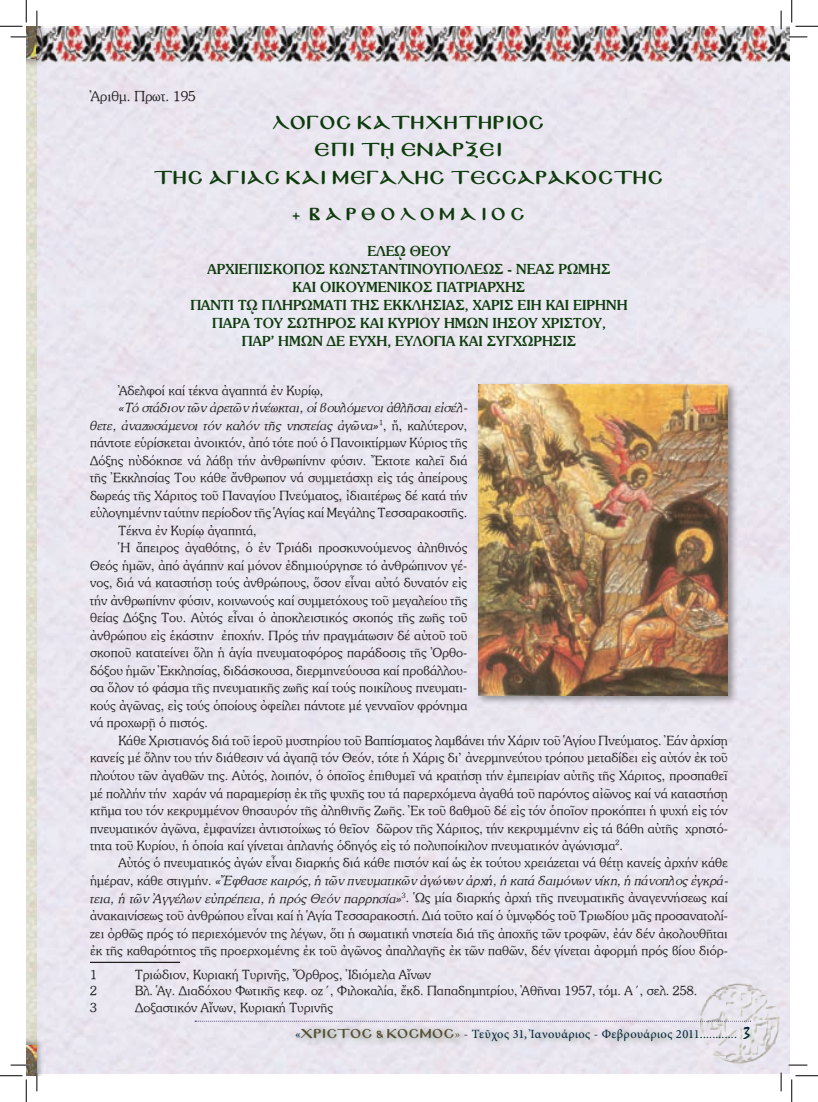
<style>
.page{position:relative;width:818px;height:1102px;background:#fff}
.page>*{position:absolute;margin:0;border:0;box-sizing:border-box;transform-origin:0 0}
.t1{font:16.25px "Mg Byzantine UC Pol Normal";letter-spacing:.04em;color:#0d3b0b}
.t2{font:15px "SK Souvenir Pol Uni W";color:#0d3b0b}
.t3{font:15px "SK Souvenirl Light Pol Un W";color:#231f20}
.t4{font:15px "Mg Byzantine UC Pol Normal";color:#0d3b0b}
.t5{font:13.75px/17.5px "SK Souvenirl Light Pol Un W";color:#231f20;text-align:justify}
.t6{font:13.75px "SK Souvl Light Pol Un W";color:#231f20}
.t7{font:12.5px "Minion Pro";letter-spacing:.03em;color:#002035}
.s1{font-family:"SK Souvenirl Light Pol Un W Italic"}
.s2{font-family:"Mg Byzantine UC Pol Normal";font-size:11.25px;color:#575034}
.s3{color:#575034}
.s4{color:#231f20}
.s5{font-family:"Mistral";font-size:17.5px}
</style>
<div class="page">
<div style="left:26px;top:63px;width:764px;height:1010px;background:#e9e6f0"></div>
<div style="left:26px;top:26px;width:20px;height:41px;background:#231f20;opacity:.47"></div>
<img style="left:26px;top:26px;width:11px;height:32px">
<div style="left:26px;top:1035px;width:18px;height:40px;background:#231f20;opacity:.47"></div>
<img style="left:26px;top:1045px;width:11px;height:30px">
<hr style="left:90px;top:961px;width:90px;height:1px;background:#231f20">
<img style="left:37px;top:26px;width:753px;height:37px">
<div style="left:475px;top:381px;width:263px;height:324px;background:#231f20;opacity:.45"></div>
<img style="left:478px;top:384px;width:250px;height:311px">
<svg style="left:11px;top:36px;width:18px;height:2px"></svg>
<svg style="left:788px;top:36px;width:19px;height:2px"></svg>
<svg style="left:11px;top:1064px;width:18px;height:1px"></svg>
<svg style="left:788px;top:1064px;width:19px;height:1px"></svg>
<svg style="left:36px;top:11px;width:2px;height:18px"></svg>
<svg style="left:36px;top:1072px;width:2px;height:19px"></svg>
<svg style="left:780px;top:11px;width:2px;height:18px"></svg>
<svg style="left:780px;top:1072px;width:2px;height:19px"></svg>
<svg style="left:0;top:0;width:27px;height:27px"></svg>
<svg style="left:0;top:1075px;width:27px;height:26px"></svg>
<svg style="left:791px;top:0;width:27px;height:27px"></svg>
<svg style="left:791px;top:1075px;width:27px;height:26px"></svg>
<p class="t3" style="left:90px;top:86px;width:107px">Ἀριθμ. Πρωτ. 195</p>
<p class="t1" style="left:273px;top:112px;width:273px">ΛΟΓΟΣ ΚΑΤΗΧΗΤΗΡΙΟΣ</p>
<p class="t1" style="left:315px;top:140px;width:189px">ΕΠΙ Τῌ ΕΝΑΡΞΕΙ</p>
<p class="t1" style="left:154px;top:167px;width:511px">ΤΗΣ ΑΓΙΑΣ ΚΑΙ ΜΕΓΑΛΗΣ ΤΕΣΣΑΡΑΚΟΣΤΗΣ</p>
<p class="t4" style="left:293px;top:204px;width:234px">+ Β Α Ρ Θ Ο Λ Ο Μ Α Ι Ο Σ</p>
<p class="t2" style="left:367px;top:242px;width:85px">ΕΛΕῼ ΘΕΟΥ</p>
<p class="t2" style="left:208px;top:260px;width:404px">ΑΡΧΙΕΠΙΣΚΟΠΟΣ ΚΩΝΣΤΑΝΤΙΝΟΥΠΟΛΕΩΣ - ΝΕΑΣ ΡΩΜΗΣ</p>
<p class="t2" style="left:293px;top:278px;width:234px">ΚΑΙ ΟΙΚΟΥΜΕΝΙΚΟΣ ΠΑΤΡΙΑΡΧΗΣ</p>
<p class="t2" style="left:190px;top:296px;width:439px">ΠΑΝΤΙ Τῼ ΠΛΗΡΩΜΑΤΙ ΤΗΣ ΕΚΚΛΗΣΙΑΣ, ΧΑΡΙΣ ΕΙΗ ΚΑΙ ΕΙΡΗΝΗ</p>
<p class="t2" style="left:212px;top:314px;width:395px">ΠΑΡΑ ΤΟΥ ΣΩΤΗΡΟΣ ΚΑΙ ΚΥΡΙΟΥ ΗΜΩΝ ΙΗΣΟΥ ΧΡΙΣΤΟΥ,</p>
<p class="t2" style="left:242px;top:332px;width:336px">ΠΑΡ’ HΜΩΝ ΔΕ ΕΥΧΗ, ΕΥΛΟΓΙΑ ΚΑΙ ΣΥΓΧΩΡΗΣΙΣ</p>
<p class="t5" style="left:118px;top:381px;width:206px">Ἀδελφοί καί τέκνα ἀγαπητά ἐν Κυρίῳ,</p>
<p class="t5" style="left:90px;top:398px;width:379px;text-indent:28px"><span class="s1">«Τό στάδιον τῶν ἀρετῶν ἠνέωκται, οἱ βουλόμενοι ἀθλῆσαι εἰσέλ&shy;θετε, ἀναζωσάμενοι τόν καλόν τῆς νηστείας ἀγῶνα»</span><sup>1</sup>, ἤ, καλύτερον, πάντοτε εὑρίσκεται ἀνοικτόν, ἀπό τότε πού ὁ Πανοικτίρμων Κύριος τῆς Δόξης ηὐδόκησε νά λάβῃ τήν ἀνθρωπίνην φύσιν. Ἔκτοτε καλεῖ διά τῆς Ἐκκλησίας Του κάθε ἄνθρωπον νά συμμετάσχῃ εἰς τάς ἀπείρους δωρεάς τῆς Χάριτος τοῦ Παναγίου Πνεύματος, ἰδιαιτέρως δέ κατά τήν εὐλογημένην ταύτην περίοδον τῆς Ἁγίας καί Μεγάλης Τεσσαρακοστῆς.</p>
<p class="t5" style="left:118px;top:521px;width:140px">Τέκνα ἐν Κυρίῳ ἀγαπητά,</p>
<p class="t5" style="left:90px;top:538px;width:379px;text-indent:28px">Ἡ ἄπειρος ἀγαθότης, ὁ ἐν Τριάδι προσκυνούμενος ἀληθινός Θεός ἡμῶν, ἀπό ἀγάπην καί μόνον ἐδημιούργησε τό ἀνθρώπινον γέ&shy;νος, διά νά καταστήσῃ τούς ἀνθρώπους, ὅσον εἶναι αὐτό δυνατόν εἰς τήν ἀνθρωπίνην φύσιν, κοινωνούς καί συμμετόχους τοῦ μεγαλείου τῆς θείας Δόξης Του. Αὐτός εἶναι ὁ ἀποκλειστικός σκοπός τῆς ζωῆς τοῦ ἀνθρώπου εἰς ἑκάστην ἐποχήν. Πρός τήν πραγμάτωσιν δέ αὐτοῦ τοῦ σκοποῦ κατατείνει ὅλη ἡ ἁγία πνευματοφόρος παράδοσις τῆς Ὀρθο&shy;δόξου ἡμῶν Ἐκκλησίας, διδάσκουσα, διερμηνεύουσα καί προβάλλου&shy;σα ὅλον τό φάσμα τῆς πνευματικῆς ζωῆς καί τούς ποικίλους πνευματι&shy;κούς ἀγῶνας, εἰς τούς ὁποίους ὀφείλει πάντοτε μέ γενναῖον φρόνημα νά προχωρῇ ὁ πιστός.</p>
<p class="t5" style="left:90px;top:731px;width:639px;text-indent:28px">Κάθε Χριστιανός διά τοῦ ἱεροῦ μυστηρίου τοῦ Βαπτίσματος λαμβάνει τήν Χάριν τοῦ Ἁγίου Πνεύματος. Ἐάν ἀρχίσῃ κανείς μέ ὅλην του τήν διάθεσιν νά ἀγαπᾷ τόν Θεόν, τότε ἡ Χάρις δι’ ἀνερμηνεύτου τρόπου μεταδίδει εἰς αὐτόν ἐκ τοῦ πλούτου τῶν ἀγαθῶν της. Αὐτός, λοιπόν, ὁ ὁποῖος ἐπιθυμεῖ νά κρατήσῃ τήν ἐμπειρίαν αὐτῆς τῆς Χάριτος, προσπαθεῖ μέ πολλήν τήν χαράν νά παραμερίσῃ ἐκ τῆς ψυχῆς του τά παρερχόμενα ἀγαθά τοῦ παρόντος αἰῶνος καί νά καταστήσῃ κτῆμα του τόν κεκρυμμένον θησαυρόν τῆς ἀληθινῆς Ζωῆς. Ἐκ τοῦ βαθμοῦ δέ εἰς τόν ὁποῖον προκόπτει ἡ ψυχή εἰς τόν πνευματικόν ἀγῶνα, ἐμφανίζει ἀντιστοίχως τό θεῖον δῶρον τῆς Χάριτος, τήν κεκρυμμένην εἰς τά βάθη αὐτῆς χρηστό&shy;τητα τοῦ Κυρίου, ἡ ὁποία καί γίνεται ἀπλανής ὁδηγός εἰς τό πολυποίκιλον πνευματικόν ἀγώνισμα<sup>2</sup>.</p>
<p class="t5" style="left:90px;top:853px;width:639px;text-indent:28px">Αὐτός ὁ πνευματικός ἀγών εἶναι διαρκής διά κάθε πιστόν καί ὡς ἐκ τούτου χρειάζεται νά θέτῃ κανείς ἀρχήν κάθε ἡμέραν, κάθε στιγμήν. <span class="s1">«Ἔφθασε καιρός, ἡ τῶν πνευματικῶν ἀγώνων ἀρχή, ἡ κατά δαιμόνων νίκη, ἡ πάνοπλος ἐγκρά&shy;τεια, ἡ τῶν Ἀγγέλων εὐπρέπεια, ἡ πρός Θεόν παρρησία»</span><sup>3</sup>. Ὡς μία διαρκής ἀρχή τῆς πνευματικῆς ἀναγεννήσεως καί ἀνακαινίσεως τοῦ ἀνθρώπου εἶναι καί ἡ Ἁγία Τεσσαρακοστή. Διά τοῦτο καί ὁ ὑμνῳδός τοῦ Τριωδίου μᾶς προσανατολί&shy;ζει ὀρθῶς πρός τό περιεχόμενόν της λέγων, ὅτι ἡ σωματική νηστεία διά τῆς ἀποχῆς τῶν τροφῶν, ἐάν δέν ἀκολουθῆται ἐκ τῆς καθαρότητος τῆς προερχομένης ἐκ τοῦ ἀγῶνος ἀπαλλαγῆς ἐκ τῶν παθῶν, δέν γίνεται ἀφορμή πρός βίου διόρ-</p>
<p class="t6" style="left:90px;top:965px;width:8px">1</p>
<p class="t6" style="left:135px;top:965px;width:298px">Τριώδιον, Κυριακή Τυρινῆς, Ὄρθρος, Ἰδιόμελα Αἴνων</p>
<p class="t5" style="left:90px;top:981px;width:8px">2</p>
<p class="t5" style="left:135px;top:981px;width:564px">Βλ. Ἁγ. Διαδόχου Φωτικῆς κεφ. οζ΄, Φιλοκαλία, ἔκδ. Παπαδημητρίου, Ἀθῆναι 1957, τόμ. Α΄, σελ. 258.</p>
<p class="t5" style="left:90px;top:998px;width:8px">3</p>
<p class="t5" style="left:135px;top:998px;width:200px">Δοξαστικόν Αἴνων, Κυριακή Τυρινῆς</p>
<p class="t7" style="left:295px;top:1025px;width:457px">«<span class="s2">ΧΡΙΣΤΟΣ &amp; ΚΟΣΜΟΣ</span><span class="s3">»</span> <span class="s4">-</span> Τεῦχος 31, Ἰανουάριος - Φεβρουάριος 2011............ <span class="s5">3</span></p>
</div>
